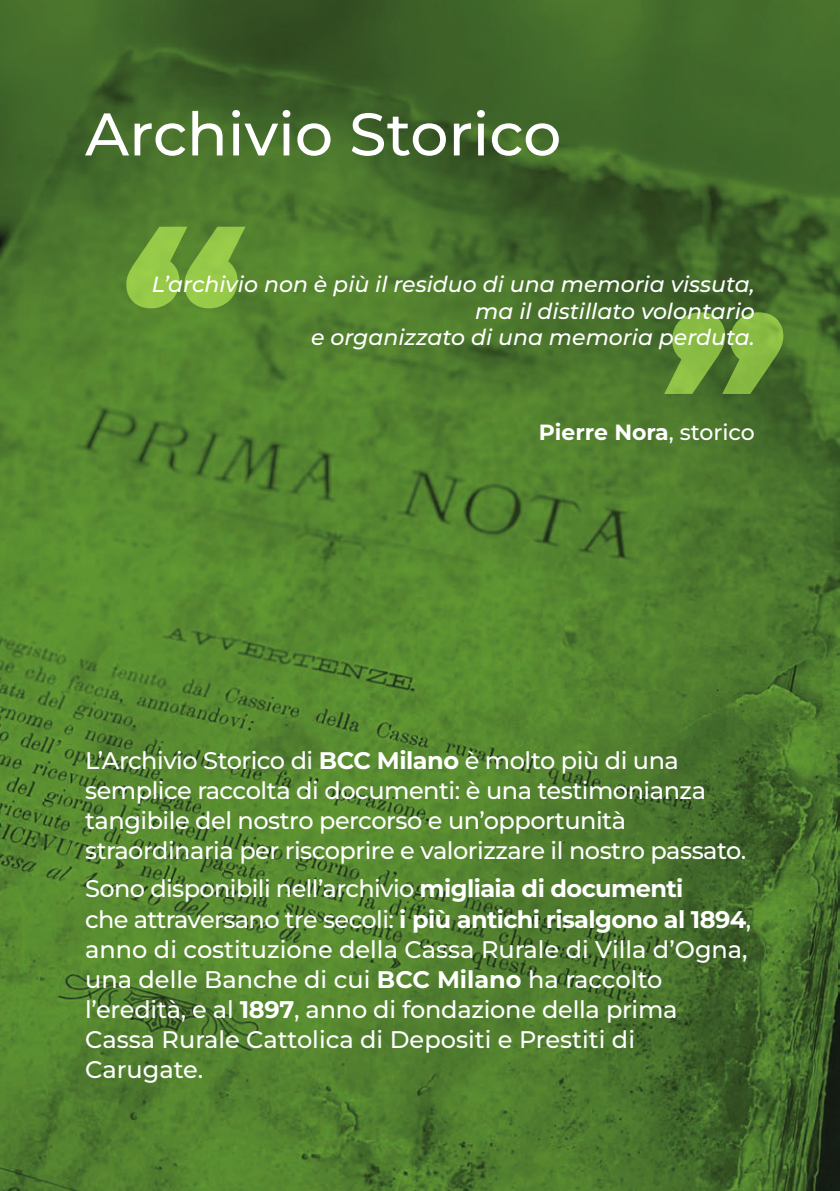
<style>
.page{position:relative;width:840px;height:1191px;background:#fff}
.page>*{position:absolute;margin:0;border:0;box-sizing:border-box;transform-origin:0 0}
.t1{font:italic 900 200px "Montserrat";color:#7bb527}
.t2{font:500 60px "Montserrat";color:#fff}
.t3{font:500 24px/30px "Montserrat";letter-spacing:-.02em;color:#fff}
.t4{font:italic 500 22px/26.4px "Montserrat";color:#fff;text-align:right}
.t5{font:700 22px "Montserrat";color:#fff}
.s1{font-weight:500}
.s2{font-weight:700}
</style>
<div class="page">
<img style="left:0;top:0;width:839px;height:1191px">
<h2 class="t2" style="left:85px;top:94px;width:477px">Archivio Storico</h2>
<h1 class="t1" style="left:115px;top:171px;width:120px">“</h1>
<p class="t4" style="left:152px;top:271px;width:604px">L’archivio non è più il residuo di una memoria vissuta, ma il distillato volontario<br>e organizzato di una memoria perduta.</p>
<h1 class="t1" style="left:654px;top:258px;width:120px">”</h1>
<p class="t5" style="left:538px;top:417px;width:217px">Pierre Nora<span class="s1">, storico</span></p>
<p class="t3" style="left:85px;top:745px;width:662px">L’Archivio Storico di <span class="s2">BCC Milano</span> è molto più di una semplice raccolta di documenti: è una testimonianza tangibile del nostro percorso e un’opportunità straordinaria per riscoprire e valorizzare il nostro passato.</p>
<p class="t3" style="left:85px;top:873px;width:667px">Sono disponibili nell’archivio <span class="s2">migliaia di documenti<br></span>che attraversano tre secoli: <span class="s2">i più antichi risalgono al 1894</span>, anno di costituzione della Cassa Rurale di Villa d’Ogna, una delle Banche di cui <span class="s2">BCC Milano</span> ha raccolto l’eredità, e al <span class="s2">1897</span>, anno di fondazione della prima Cassa Rurale Cattolica di Depositi e Prestiti di Carugate.</p>
</div>
